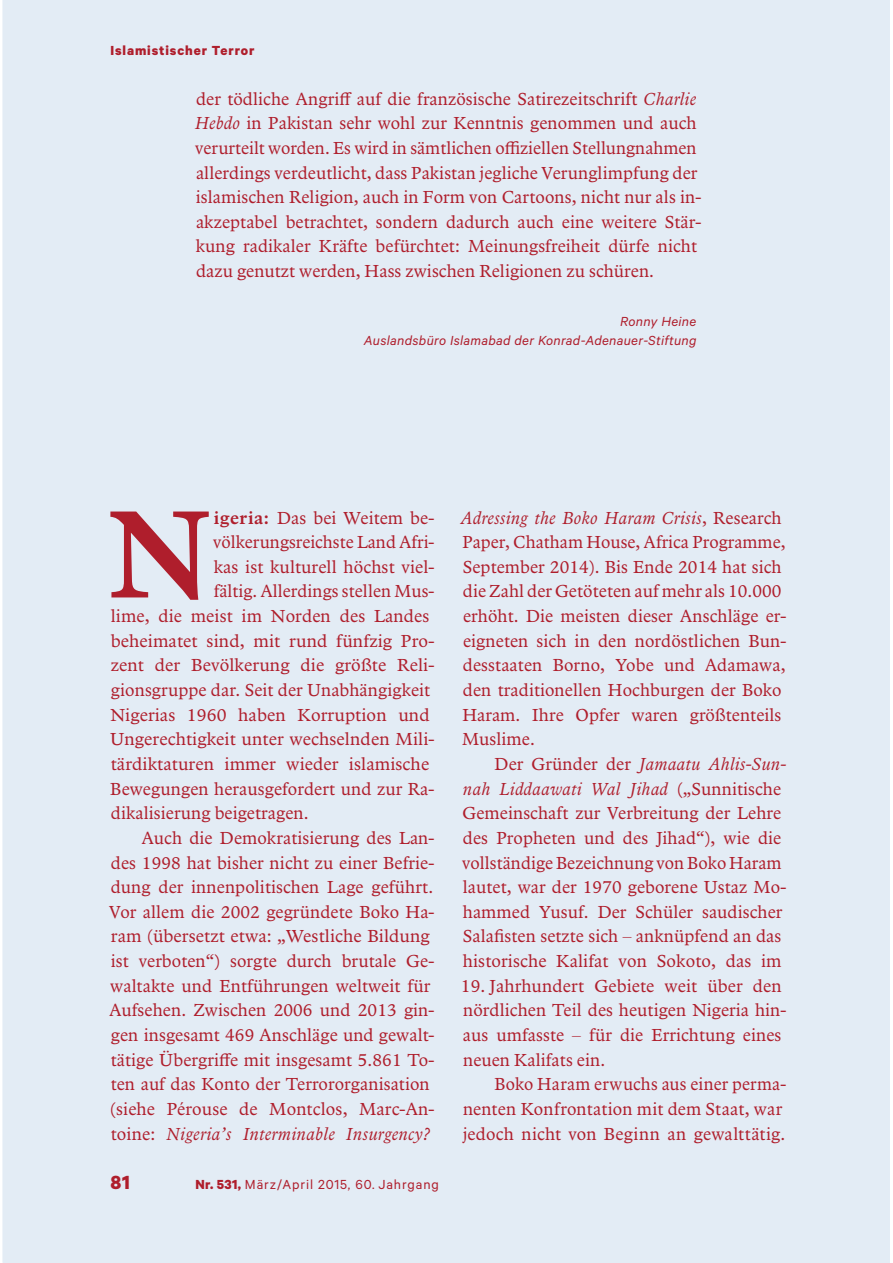
<style>
.page{position:relative;width:893px;height:1263px;background:#fff}
.page>*{position:absolute;margin:0;border:0;box-sizing:border-box;transform-origin:0 0}
.t1{font:600 128.85px "Arbesco DT";color:#af1e2c}
.t2{font:700 21.45px "Calibre";color:#af1e2c}
.t3{font:18px/24.6px "Arbesco DT";letter-spacing:.005em;color:#af1e2c}
.t4{font:italic 18px "Arbesco DT";letter-spacing:.025em;color:#af1e2c}
.t5{font:italic 14.85px/18.5px "Calibre";letter-spacing:.02em;color:#af1e2c;text-align:right}
.t6{font:14.85px "Calibre";letter-spacing:.06em;color:#af1e2c}
.t7{font:700 14.85px "Calibre";letter-spacing:.06em;color:#af1e2c}
.s1{font-style:italic}
.s2{font-weight:600}
.s3{font-style:normal}
.s4{font-weight:700}
</style>
<div class="page">
<div style="left:3px;top:0;width:887px;height:1263px;background:#e3ecf5"></div>
<p class="t7" style="left:110px;top:41px;width:146px">Islamistischer Terror</p>
<p class="t3" style="left:195px;top:87px;width:508px">der tödliche Angriff auf die französische Satirezeitschrift <span class="s1">Charlie Hebdo</span> in Pakistan sehr wohl zur Kenntnis genommen und auch verurteilt worden. Es wird in sämtlichen offiziellen Stellungnahmen allerdings verdeutlicht, dass Pakistan jegliche Verunglimpfung der islamischen Religion, auch in Form von Cartoons, nicht nur als in&shy;akzeptabel betrachtet, sondern dadurch auch eine weitere Stär&shy;kung radikaler Kräfte befürchtet: Meinungsfreiheit dürfe nicht dazu genutzt werden, Hass zwischen Religionen zu schüren.</p>
<p class="t5" style="left:364px;top:314px;width:334px">Ronny Heine<br>Auslandsbüro Islamabad der Konrad-Adenauer-Stiftung</p>
<h1 class="t1" style="left:109px;top:505px;width:103px">N</h1>
<p class="t3" style="left:214px;top:506px;width:222px"><span class="s2">igeria:</span> Das bei Weitem be-</p>
<p class="t3" style="left:213px;top:531px;width:223px">völkerungsreichste Land Afri -</p>
<p class="t3" style="left:214px;top:556px;width:222px">kas ist kulturell höchst viel-</p>
<p class="t3" style="left:214px;top:580px;width:222px">fältig. Allerdings stellen Mus-</p>
<p class="t3" style="left:111px;top:605px;width:320px">lime, die meist im Norden des Landes</p>
<p class="t3" style="left:111px;top:630px;width:325px">beheimatet sind, mit rund fünfzig Pro-</p>
<p class="t3" style="left:111px;top:654px;width:325px">zent der Bevölkerung die größte Reli -</p>
<p class="t3" style="left:111px;top:679px;width:321px">gions gruppe dar. Seit der Unabhängigkeit</p>
<p class="t3" style="left:110px;top:704px;width:321px">Nigerias 1960 haben Korruption und</p>
<p class="t3" style="left:110px;top:728px;width:326px">Ungerechtigkeit unter wechselnden Mili-</p>
<p class="t3" style="left:111px;top:753px;width:320px">tärdiktaturen immer wieder islamische</p>
<p class="t3" style="left:110px;top:778px;width:326px">Bewegungen herausgefordert und zur Ra-</p>
<p class="t3" style="left:111px;top:802px;width:199px">dikalisierung beigetragen.</p>
<p class="t3" style="left:142px;top:827px;width:294px">Auch die Demokratisierung des Lan-</p>
<p class="t3" style="left:111px;top:851px;width:325px">des 1998 hat bisher nicht zu einer Befrie-</p>
<p class="t3" style="left:111px;top:876px;width:324px">dung der innenpolitischen Lage geführt.</p>
<p class="t3" style="left:109px;top:901px;width:327px">Vor allem die 2002 gegründete Boko Ha-</p>
<p class="t3" style="left:111px;top:925px;width:320px">ram (übersetzt etwa: „Westliche Bildung</p>
<p class="t3" style="left:111px;top:950px;width:325px">ist verboten“) sorgte durch brutale Ge-</p>
<p class="t3" style="left:110px;top:975px;width:322px">waltakte und Entführungen weltweit für</p>
<p class="t3" style="left:109px;top:999px;width:326px">Aufsehen. Zwischen 2006 und 2013 gin-</p>
<p class="t3" style="left:111px;top:1024px;width:325px">gen insgesamt 469 Anschläge und gewalt-</p>
<p class="t3" style="left:111px;top:1049px;width:325px">tätige Übergriffe mit insgesamt 5.861 To-</p>
<p class="t3" style="left:111px;top:1073px;width:321px">ten auf das Konto der Terrororganisation</p>
<p class="t3" style="left:110px;top:1098px;width:326px">(siehe Pérouse de Montclos, Marc-An-</p>
<p class="t4" style="left:111px;top:1127px;width:320px"><span class="s3">toine:</span> Nigeria’s Interminable Insurgency?</p>
<p class="t2" style="left:110px;top:1169px;width:21px">81</p>
<p class="t6" style="left:195px;top:1179px;width:245px"><span class="s4">Nr. 531,</span> März/April 2015, 60. Jahrgang</p>
<p class="t3" style="left:461px;top:506px;width:327px"><span class="s1">Adressing the Boko Haram Crisis</span>, Research Paper, Chatham House, Africa Programme, September 2014). Bis Ende 2014 hat sich die Zahl der Getöteten auf mehr als 10.000 erhöht. Die meisten dieser Anschläge er&shy;eigneten sich in den nordöstlichen Bun&shy;desstaaten Borno, Yobe und Adamawa, den traditionellen Hochburgen der Boko Haram. Ihre Opfer waren größtenteils Muslime.</p>
<p class="t3" style="left:462px;top:753px;width:326px;text-indent:32px">Der Gründer der <span class="s1">Jamaatu Ahlis-Sun&shy;nah Liddaawati Wal Jihad</span> („Sunnitische Gemeinschaft zur Verbreitung der Lehre des Propheten und des Jihad“), wie die vollständige Bezeichnung von Boko Haram lautet, war der 1970 geborene Ustaz Mo&shy;hammed Yusuf. Der Schüler sau discher Salafisten setzte sich – anknüpfend an das historische Kalifat von Sokoto, das im</p>
<p class="t3" style="left:461px;top:975px;width:327px">19. Jahrhundert Gebiete weit über den nördlichen Teil des heutigen Nigeria hin&shy;aus umfasste – für die Errichtung eines neuen Kalifats ein.</p>
<p class="t3" style="left:463px;top:1073px;width:325px;text-indent:32px">Boko Haram erwuchs aus einer perma&shy;nenten Konfrontation mit dem Staat, war jedoch nicht von Beginn an gewalttätig.</p>
</div>
